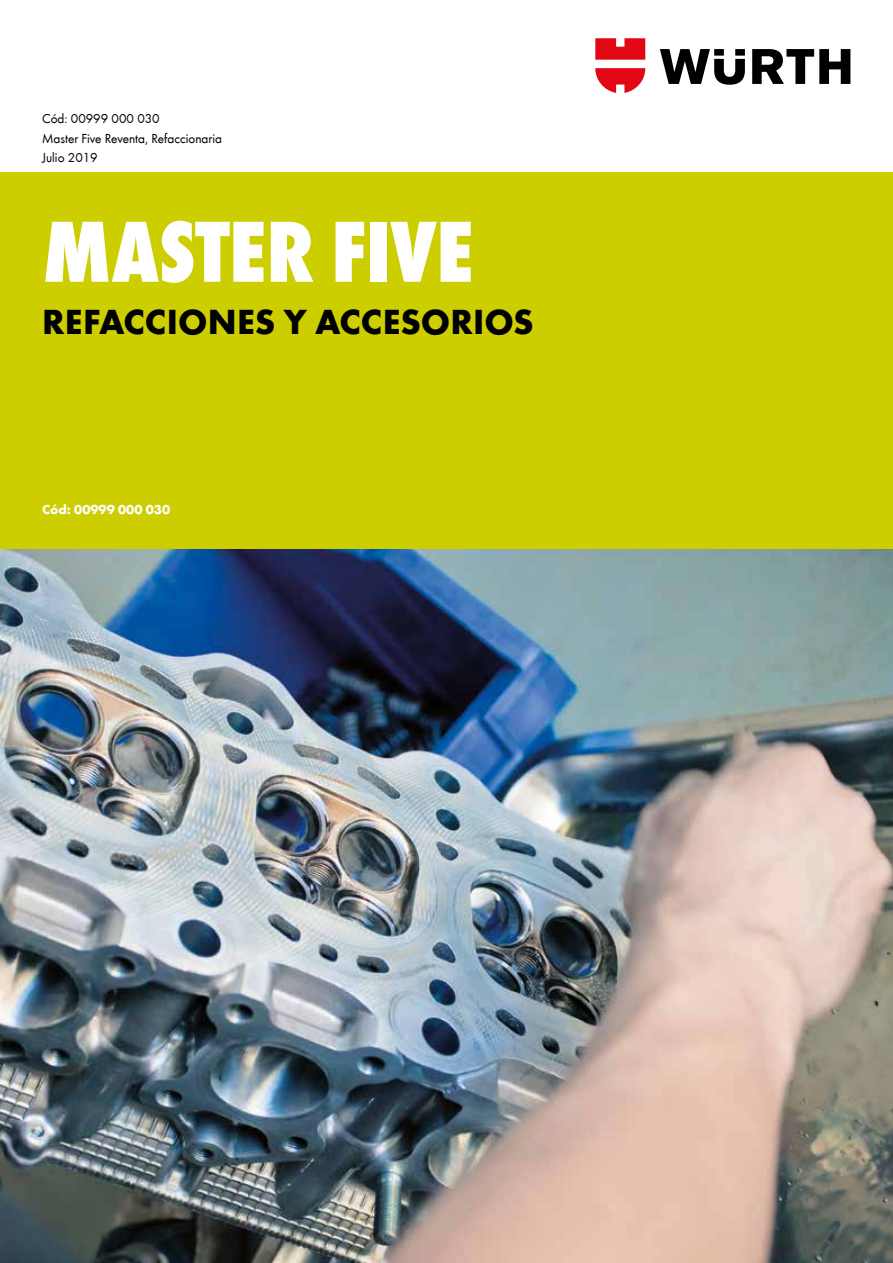
<style>
.page{position:relative;width:893px;height:1263px;background:#fff}
.page>*{position:absolute;margin:0;border:0;box-sizing:border-box;transform-origin:0 0}
.t1{font:800 condensed 90px "Wuerth";letter-spacing:-.005em;color:#fff}
.t2{font:700 36px "Wuerth";letter-spacing:.005em;color:#000}
.t3{font:13.5px/19.2px "Wuerth";color:#000}
.t4{font:700 13.5px "Wuerth";color:#fff}
</style>
<div class="page">
<div style="left:0;top:172px;width:893px;height:383px;background:#cdce00"></div>
<svg style="left:660px;top:49px;width:190px;height:36px"></svg>
<svg style="left:595px;top:38px;width:50px;height:55px"></svg>
<img style="left:0;top:549px;width:893px;height:714px">
<p class="t3" style="left:42px;top:109px;width:181px">Cód: 00999 000 030<br>Master Five Reventa, Refaccionaria<br>Julio 2019</p>
<h1 class="t1" style="left:43px;top:188px;width:432px">MASTER FIVE</h1>
<h2 class="t2" style="left:42px;top:295px;width:493px">REFACCIONES Y ACCESORIOS</h2>
<p class="t4" style="left:42px;top:500px;width:130px">Cód: 00999 000 030</p>
</div>
